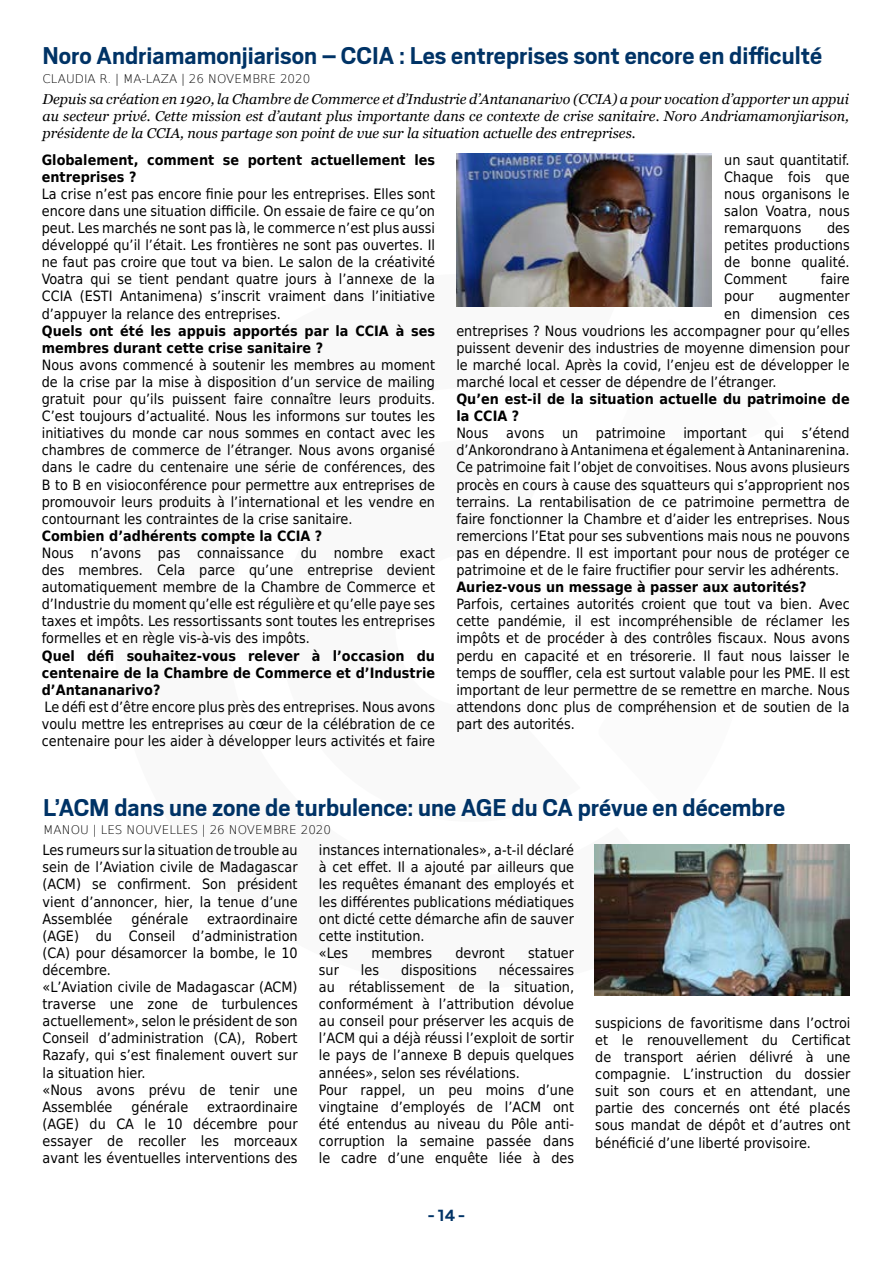
<style>
.page{position:relative;width:893px;height:1263px;background:#fff}
.page>*{position:absolute;margin:0;border:0;box-sizing:border-box;transform-origin:0 0}
.Titre{font:700 27px "Scout";color:#036}
.t1{font:700 18px "Scout";color:#036}
.Intertitre{font:14.25px/17.1px "DejaVu Sans Condensed";color:#000;text-align:justify}
.Intertitre-2{font:700 14.25px/17.1px "DejaVu Sans Condensed";color:#000}
.Chapo{font:italic 14.25px/17.1px "Georgia";color:#000;text-align:justify}
.Signature{font:200 12px "DejaVu Sans";color:#000}
</style>
<div class="page">
<img style="left:595px;top:844px;width:255px;height:151px">
<img style="left:456px;top:154px;width:255px;height:153px">
<p class="Titre" style="left:43px;top:38px;width:781px">Noro Andriamamonjiarison – CCIA : Les entreprises sont encore en difficulté</p>
<p class="Signature" style="left:43px;top:70px;width:270px">CLAUDIA R. | MA-LAZA | 26 NOVEMBRE 2020</p>
<p class="Chapo" style="left:43px;top:91px;width:808px">Depuis sa création en 1920, la Chambre de Commerce et d’Industrie d’Antananarivo (CCIA) a pour vocation d’apporter un appui au secteur privé. Cette mission est d’autant plus importante dans ce contexte de crise sanitaire. Noro Andriamamonjiarison, présidente de la CCIA, nous partage son point de vue sur la situation actuelle des entreprises.</p>
<p class="Intertitre-2" style="left:42px;top:151px;width:395px">Globalement, comment se portent actuellement les entreprises ?</p>
<p class="Intertitre" style="left:42px;top:185px;width:395px">La crise n’est pas encore finie pour les entreprises. Elles sont encore dans une situation difficile. On essaie de faire ce qu’on peut. Les marchés ne sont pas là, le commerce n’est plus aussi développé qu’il l’était. Les frontières ne sont pas ouvertes. Il ne faut pas croire que tout va bien. Le salon de la créativité Voatra qui se tient pendant quatre jours à l’annexe de la CCIA (ESTI Antanimena) s’inscrit vraiment dans l’initiative d’appuyer la relance des entreprises.</p>
<p class="Intertitre-2" style="left:42px;top:322px;width:395px">Quels ont été les appuis apportés par la CCIA à ses membres durant cette crise sanitaire ?</p>
<p class="Intertitre" style="left:42px;top:356px;width:395px">Nous avons commencé à soutenir les membres au moment de la crise par la mise à disposition d’un service de mailing gratuit pour qu’ils puissent faire connaître leurs produits.<br>C’est toujours d’actualité. Nous les informons sur toutes les initiatives du monde car nous sommes en contact avec les chambres de commerce de l’étranger. Nous avons organisé dans le cadre du centenaire une série de conférences, des B to B en visioconférence pour permettre aux entreprises de promouvoir leurs produits à l’international et les vendre en contournant les contraintes de la crise sanitaire.</p>
<p class="Intertitre-2" style="left:42px;top:527px;width:282px">Combien d’adhérents compte la CCIA ?</p>
<p class="Intertitre" style="left:42px;top:544px;width:395px">Nous n’avons pas connaissance du nombre exact des membres. Cela parce qu’une entreprise devient automatiquement membre de la Chambre de Commerce et d’Industrie du moment qu’elle est régulière et qu’elle paye ses taxes et impôts. Les ressortissants sont toutes les entreprises formelles et en règle vis-à-vis des impôts.</p>
<p class="Intertitre-2" style="left:42px;top:647px;width:395px;text-align:justify">Quel défi souhaitez-vous relever à l’occasion du centenaire de la Chambre de Commerce et d’Industrie d’Antananarivo?</p>
<p class="Intertitre" style="left:42px;top:698px;width:395px">Le défi est d’être encore plus près des entreprises. Nous avons voulu mettre les entreprises au cœur de la célébration de ce centenaire pour les aider à développer leurs activités et faire</p>
<p class="Intertitre" style="left:724px;top:151px;width:127px">un saut quantitatif.<br>Chaque fois que nous organisons le salon Voatra, nous remarquons</p>
<p class="Intertitre" style="left:724px;top:219px;width:127px;text-indent:103px">des petites productions de bonne qualité.<br>Comment</p>
<p class="Intertitre" style="left:821px;top:270px;width:30px">faire</p>
<p class="Intertitre" style="left:724px;top:287px;width:31px">pour</p>
<p class="Intertitre" style="left:779px;top:287px;width:72px">augmenter</p>
<p class="Intertitre" style="left:724px;top:304px;width:127px">en dimension ces</p>
<p class="Intertitre" style="left:456px;top:322px;width:395px">entreprises ? Nous voudrions les accompagner pour qu’elles</p>
<p class="Intertitre" style="left:456px;top:339px;width:395px">puissent devenir des industries de moyenne dimension pour</p>
<p class="Intertitre" style="left:456px;top:356px;width:395px">le marché local. Après la covid, l’enjeu est de développer le</p>
<p class="Intertitre" style="left:456px;top:373px;width:322px">marché local et cesser de dépendre de l’étranger.</p>
<p class="Intertitre-2" style="left:456px;top:390px;width:395px">Qu’en est-il de la situation actuelle du patrimoine de la CCIA ?</p>
<p class="Intertitre" style="left:456px;top:424px;width:395px">Nous avons un patrimoine important qui s’étend d’Ankorondrano à Antanimena et également à Antaninarenina.<br>Ce patrimoine fait l’objet de convoitises. Nous avons plusieurs procès en cours à cause des squatteurs qui s’approprient nos terrains. La rentabilisation de ce patrimoine permettra de faire fonctionner la Chambre et d’aider les entreprises. Nous remercions l’Etat pour ses subventions mais nous ne pouvons pas en dépendre. Il est important pour nous de protéger ce patrimoine et de le faire fructifier pour servir les adhérents.</p>
<p class="Intertitre-2" style="left:456px;top:578px;width:352px">Auriez-vous un message à passer aux autorités?</p>
<p class="Intertitre" style="left:456px;top:595px;width:395px">Parfois, certaines autorités croient que tout va bien. Avec cette pandémie, il est incompréhensible de réclamer les impôts et de procéder à des contrôles fiscaux. Nous avons perdu en capacité et en trésorerie. Il faut nous laisser le temps de souffler, cela est surtout valable pour les PME. Il est important de leur permettre de se remettre en marche. Nous attendons donc plus de compréhension et de soutien de la part des autorités.</p>
<p class="Titre" style="left:43px;top:790px;width:743px">L’ACM dans une zone de turbulence: une AGE du CA prévue en décembre</p>
<p class="Signature" style="left:43px;top:821px;width:289px">MANOU | LES NOUVELLES | 26 NOVEMBRE 2020</p>
<p class="Intertitre" style="left:43px;top:841px;width:257px">Les rumeurs sur la situation de trouble au sein de l’Aviation civile de Madagascar (ACM) se confirment. Son président vient d’annoncer, hier, la tenue d’une Assemblée</p>
<p class="Intertitre" style="left:319px;top:841px;width:257px">instances internationales», a-t-il déclaré à cet effet. Il a ajouté par ailleurs que les requêtes émanant des employés et les différentes publications médiatiques ont dicté cette démarche afin de sauver cette institution.</p>
<p class="Intertitre" style="left:319px;top:944px;width:31px">«Les</p>
<p class="Intertitre" style="left:371px;top:944px;width:62px">membres</p>
<p class="Intertitre" style="left:455px;top:944px;width:51px">devront</p>
<p class="Intertitre" style="left:528px;top:944px;width:47px">statuer</p>
<p class="Intertitre" style="left:319px;top:961px;width:22px">sur</p>
<p class="Intertitre" style="left:361px;top:961px;width:20px">les</p>
<p class="Intertitre" style="left:401px;top:961px;width:77px">dispositions</p>
<p class="Intertitre" style="left:132px;top:910px;width:58px">générale</p>
<p class="Intertitre" style="left:43px;top:910px;width:257px;text-indent:165px">extraordinaire (AGE) du Conseil d’administration (CA) pour désamorcer la bombe, le 10 décembre.</p>
<p class="Intertitre" style="left:43px;top:978px;width:257px">«L’Aviation civile de Madagascar (ACM) traverse une zone de turbulences actuellement», selon le président de son Conseil d’administration (CA), Robert Razafy, qui s’est finalement ouvert sur la situation hier.</p>
<p class="Intertitre" style="left:43px;top:1081px;width:257px">«Nous avons prévu de tenir une<br>Assemblée</p>
<p class="Intertitre" style="left:319px;top:961px;width:257px;text-indent:180px">nécessaires au rétablissement de la situation, conformément à l’attribution dévolue au conseil pour préserver les acquis de l’ACM qui a déjà réussi l’exploit de sortir le pays de l’annexe B depuis quelques années», selon ses révélations.</p>
<p class="Intertitre" style="left:319px;top:1081px;width:257px">Pour rappel, un peu moins d’une vingtaine d’employés de l’ACM ont été entendus au niveau du Pôle anti&shy;corruption la semaine passée dans le cadre d’une enquête liée à des</p>
<p class="Intertitre" style="left:595px;top:1014px;width:257px">suspicions de favoritisme dans l’octroi et le renouvellement du Certificat de transport aérien délivré à une compagnie. L’instruction du dossier suit son cours et en attendant, une partie des concernés ont été placés sous mandat de dépôt et d’autres ont bénéficié d’une liberté provisoire.</p>
<p class="Intertitre" style="left:132px;top:1098px;width:58px">générale</p>
<p class="Intertitre" style="left:43px;top:1098px;width:257px;text-indent:165px">extraordinaire (AGE) du CA le 10 décembre pour essayer de recoller les morceaux avant les éventuelles interventions des</p>
<p class="t1" style="left:428px;top:1204px;width:38px">- 14 -</p>
</div>
